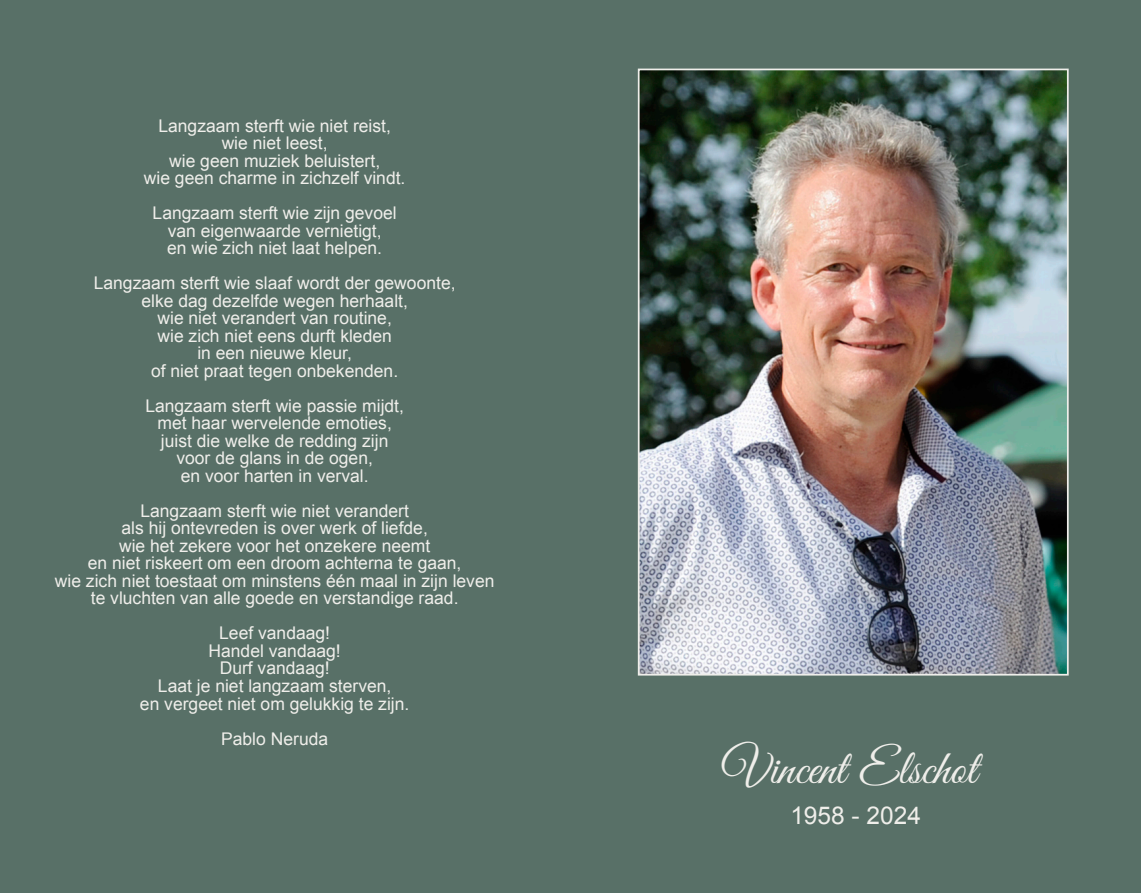
<style>
.page{position:relative;width:1141px;height:893px;background:#587067}
.page>*{position:absolute;margin:0;border:0;box-sizing:border-box;transform-origin:0 0}
.t1{font:49px "Great Vibes";color:#efeeea}
.t2{font:24.5px "Arial";color:#efeeea}
.t3{font:17.5px "Arial";color:#efeeea}
</style>
<div class="page">
<img style="left:641px;top:72px;width:425px;height:601px">
<div style="left:638px;top:69px;width:431px;height:607px;border:2px solid #efeeea"></div>
<p class="t3" style="left:158px;top:114px;width:234px">Langzaam sterft wie niet reist,</p>
<p class="t3" style="left:222px;top:132px;width:108px">wie niet leest,</p>
<p class="t3" style="left:169px;top:149px;width:213px">wie geen muziek beluistert,</p>
<p class="t3" style="left:144px;top:167px;width:263px">wie geen charme in zichzelf vindt.</p>
<p class="t3" style="left:153px;top:202px;width:246px">Langzaam sterft wie zijn gevoel</p>
<p class="t3" style="left:168px;top:219px;width:215px">van eigenwaarde vernietigt,</p>
<p class="t3" style="left:167px;top:237px;width:216px">en wie zich niet laat helpen.</p>
<p class="t3" style="left:94px;top:272px;width:363px">Langzaam sterft wie slaaf wordt der gewoonte,</p>
<p class="t3" style="left:141px;top:289px;width:268px">elke dag dezelfde wegen herhaalt,</p>
<p class="t3" style="left:157px;top:307px;width:236px">wie niet verandert van routine,</p>
<p class="t3" style="left:157px;top:324px;width:236px">wie zich niet eens durft kleden</p>
<p class="t3" style="left:197px;top:342px;width:156px">in een nieuwe kleur,</p>
<p class="t3" style="left:151px;top:359px;width:249px">of niet praat tegen onbekenden.</p>
<p class="t3" style="left:145px;top:394px;width:260px">Langzaam sterft wie passie mijdt,</p>
<p class="t3" style="left:157px;top:412px;width:236px">met haar wervelende emoties,</p>
<p class="t3" style="left:161px;top:429px;width:229px">juist die welke de redding zijn</p>
<p class="t3" style="left:176px;top:447px;width:198px">voor de glans in de ogen,</p>
<p class="t3" style="left:181px;top:464px;width:189px">en voor harten in verval.</p>
<p class="t3" style="left:140px;top:499px;width:270px">Langzaam sterft wie niet verandert</p>
<p class="t3" style="left:121px;top:517px;width:308px">als hij ontevreden is over werk of liefde,</p>
<p class="t3" style="left:119px;top:534px;width:313px">wie het zekere voor het onzekere neemt</p>
<p class="t3" style="left:88px;top:552px;width:375px">en niet riskeert om een droom achterna te gaan,</p>
<p class="t3" style="left:55px;top:569px;width:441px">wie zich niet toestaat om minstens één maal in zijn leven</p>
<p class="t3" style="left:91px;top:587px;width:369px">te vluchten van alle goede en verstandige raad.</p>
<p class="t3" style="left:219px;top:622px;width:112px">Leef vandaag!</p>
<p class="t3" style="left:209px;top:639px;width:134px">Handel vandaag!</p>
<p class="t3" style="left:220px;top:657px;width:111px">Durf vandaag!</p>
<p class="t3" style="left:158px;top:674px;width:235px">Laat je niet langzaam sterven,</p>
<p class="t3" style="left:140px;top:692px;width:271px">en vergeet niet om gelukkig te zijn.</p>
<p class="t3" style="left:221px;top:727px;width:108px">Pablo Neruda</p>
<p class="t1" style="left:722px;top:742px;width:256px">Vincent Elschot</p>
<p class="t2" style="left:790px;top:799px;width:132px">1958 - 2024</p>
</div>
